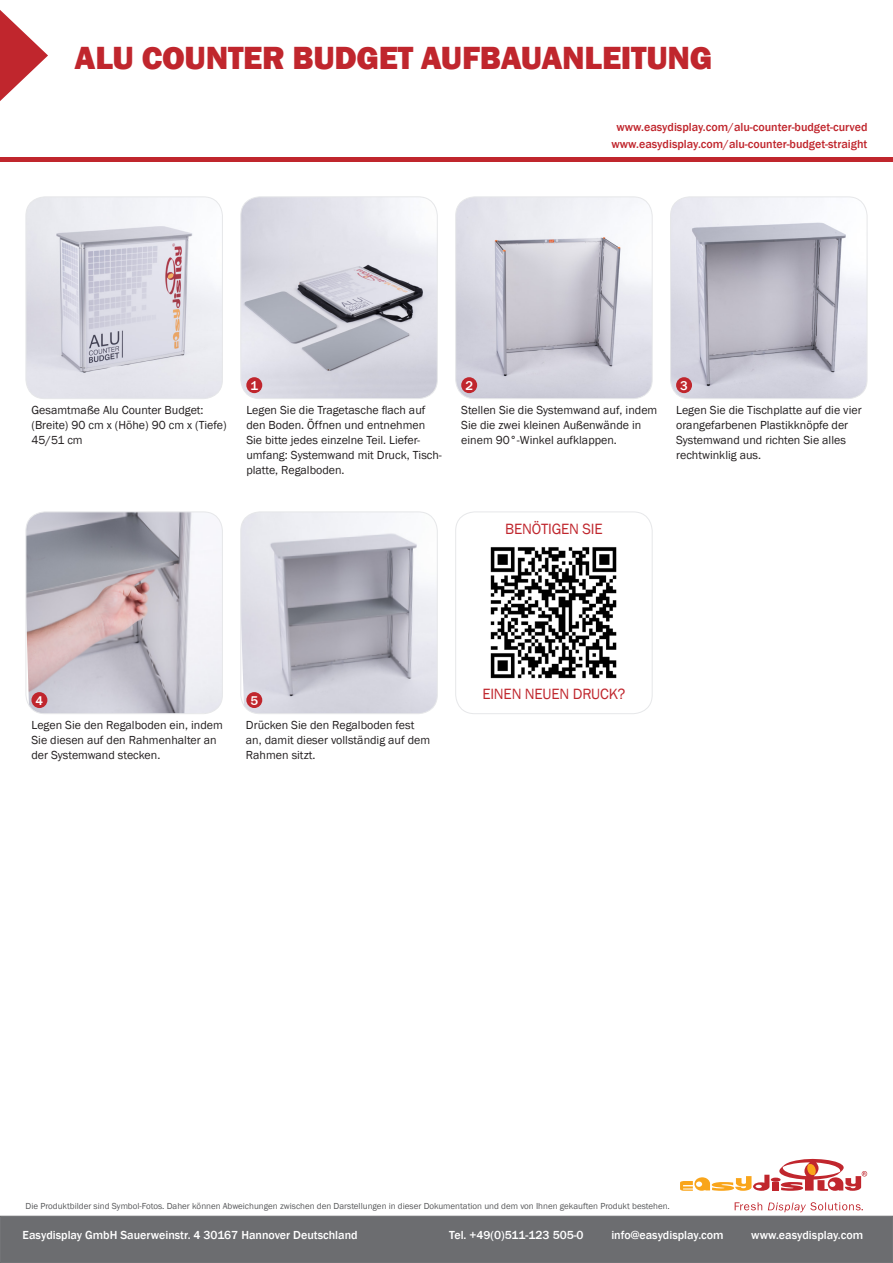
<style>
.page{position:relative;width:893px;height:1263px;background:#fff}
.page>*{position:absolute;margin:0;border:0;box-sizing:border-box;transform-origin:0 0}
.t1{font:800 33px "Franklin Gothic";letter-spacing:-.01em;color:#c0262d}
.t2{font:15.3px "Franklin Gothic";letter-spacing:-.01em;color:#c0262d}
.t3{font:500 13.05px "Franklin Gothic";color:#fff}
.t4{font:12px/15px "Franklin Gothic";color:#231f20}
.t5{font:500 12px "Franklin Gothic";color:#fff}
.t6{font:500 12px "Franklin Gothic";color:#c0262d}
.t7{font:9px "Franklin Gothic";color:#57585a}
</style>
<div class="page">
<img style="left:242px;top:513px;width:195px;height:201px">
<div style="left:240px;top:511px;width:198px;height:203px;border:1px solid #e6e7e9;border-radius:19px"></div>
<img style="left:26px;top:513px;width:196px;height:201px">
<div style="left:26px;top:511px;width:197px;height:203px;border:1px solid #e6e7e9;border-radius:19px"></div>
<img style="left:672px;top:197px;width:195px;height:202px">
<div style="left:670px;top:196px;width:197px;height:203px;border:1px solid #e6e7e9;border-radius:19px"></div>
<img style="left:457px;top:198px;width:194px;height:201px">
<div style="left:455px;top:196px;width:198px;height:203px;border:1px solid #e6e7e9;border-radius:19px"></div>
<img style="left:242px;top:198px;width:195px;height:201px">
<div style="left:240px;top:196px;width:198px;height:203px;border:1px solid #e6e7e9;border-radius:19px"></div>
<img style="left:26px;top:198px;width:196px;height:201px">
<div style="left:26px;top:196px;width:197px;height:203px;border:1px solid #e6e7e9;border-radius:19px"></div>
<div style="left:455px;top:511px;width:198px;height:203px;border:1px solid #e6e7e9;border-radius:19px"></div>
<img style="left:490px;top:547px;width:127px;height:132px">
<hr style="left:0;top:157px;width:893px;height:4px;background:#c0262d">
<svg style="left:0;top:10px;width:48px;height:91px"></svg>
<div style="left:0;top:1216px;width:893px;height:47px;background:#6c6d70"></div>
<div style="left:772px;top:1182px;width:7px;height:9px;background:#c0262d"></div>
<svg style="left:779px;top:1158px;width:88px;height:33px"></svg>
<div style="left:771px;top:1177px;width:10px;height:5px;background:#c0262d;border-radius:50%"></div>
<svg style="left:680px;top:1175px;width:89px;height:16px"></svg>
<svg style="left:735px;top:1202px;width:128px;height:10px"></svg>
<div style="left:246px;top:692px;width:16px;height:16px;background:#c0262d;border-radius:50%"></div>
<div style="left:31px;top:692px;width:16px;height:16px;background:#c0262d;border-radius:50%"></div>
<div style="left:676px;top:377px;width:16px;height:16px;background:#c0262d;border-radius:50%"></div>
<div style="left:461px;top:377px;width:16px;height:16px;background:#c0262d;border-radius:50%"></div>
<div style="left:246px;top:377px;width:16px;height:16px;background:#c0262d;border-radius:50%"></div>
<h1 class="t1" style="left:75px;top:37px;width:639px">ALU COUNTER BUDGET AUFBAUANLEITUNG</h1>
<p class="t6" style="left:616px;top:120px;width:253px">www.easydisplay.com/alu-counter-budget-curved</p>
<p class="t6" style="left:611px;top:137px;width:258px">www.easydisplay.com/alu-counter-budget-straight</p>
<p class="t4" style="left:31px;top:403px;width:197px">Gesamtmaße Alu Counter Budget: (Breite) 90 cm x (Höhe) 90 cm x (Tiefe)<br>45/51 cm</p>
<p class="t3" style="left:250px;top:377px;width:9px">1</p>
<p class="t3" style="left:465px;top:377px;width:9px">2</p>
<p class="t3" style="left:680px;top:377px;width:9px">3</p>
<p class="t4" style="left:246px;top:403px;width:197px">Legen Sie die Tragetasche flach auf den Boden. Öffnen und entnehmen Sie bitte jedes einzelne Teil. Liefer&shy;umfang: Systemwand mit Druck, Tisch&shy;platte, Regalboden.</p>
<p class="t4" style="left:461px;top:403px;width:198px">Stellen Sie die Systemwand auf, indem<br>Sie die zwei kleinen Außenwände in einem 90°-Winkel aufklappen.</p>
<p class="t2" style="left:505px;top:519px;width:99px">BENÖTIGEN SIE</p>
<p class="t4" style="left:676px;top:403px;width:187px">Legen Sie die Tischplatte auf die vier orangefarbenen Plastikknöpfe der<br>Systemwand und richten Sie alles rechtwinklig aus.</p>
<p class="t3" style="left:36px;top:692px;width:9px">4</p>
<p class="t3" style="left:250px;top:692px;width:9px">5</p>
<p class="t4" style="left:31px;top:718px;width:193px">Legen Sie den Regalboden ein, indem<br>Sie diesen auf den Rahmenhalter an der Systemwand stecken.</p>
<p class="t4" style="left:246px;top:718px;width:186px">Drücken Sie den Regalboden fest an, damit dieser vollständig auf dem<br>Rahmen sitzt.</p>
<p class="t2" style="left:482px;top:684px;width:145px">EINEN NEUEN DRUCK?</p>
<p class="t7" style="left:26px;top:1200px;width:646px">Die Produktbilder sind Symbol-Fotos. Daher können Abweichungen zwischen den Darstellungen in dieser Dokumentation und dem von Ihnen gekauften Produkt bestehen.</p>
<p class="t5" style="left:23px;top:1228px;width:337px">Easydisplay GmbH Sauerweinstr. 4 30167 Hannover Deutschland</p>
<p class="t5" style="left:449px;top:1228px;width:136px">Tel. +49(0)511-123 505-0</p>
<p class="t5" style="left:611px;top:1228px;width:114px">info@easydisplay.com</p>
<p class="t5" style="left:751px;top:1228px;width:113px">www.easydisplay.com</p>
</div>
